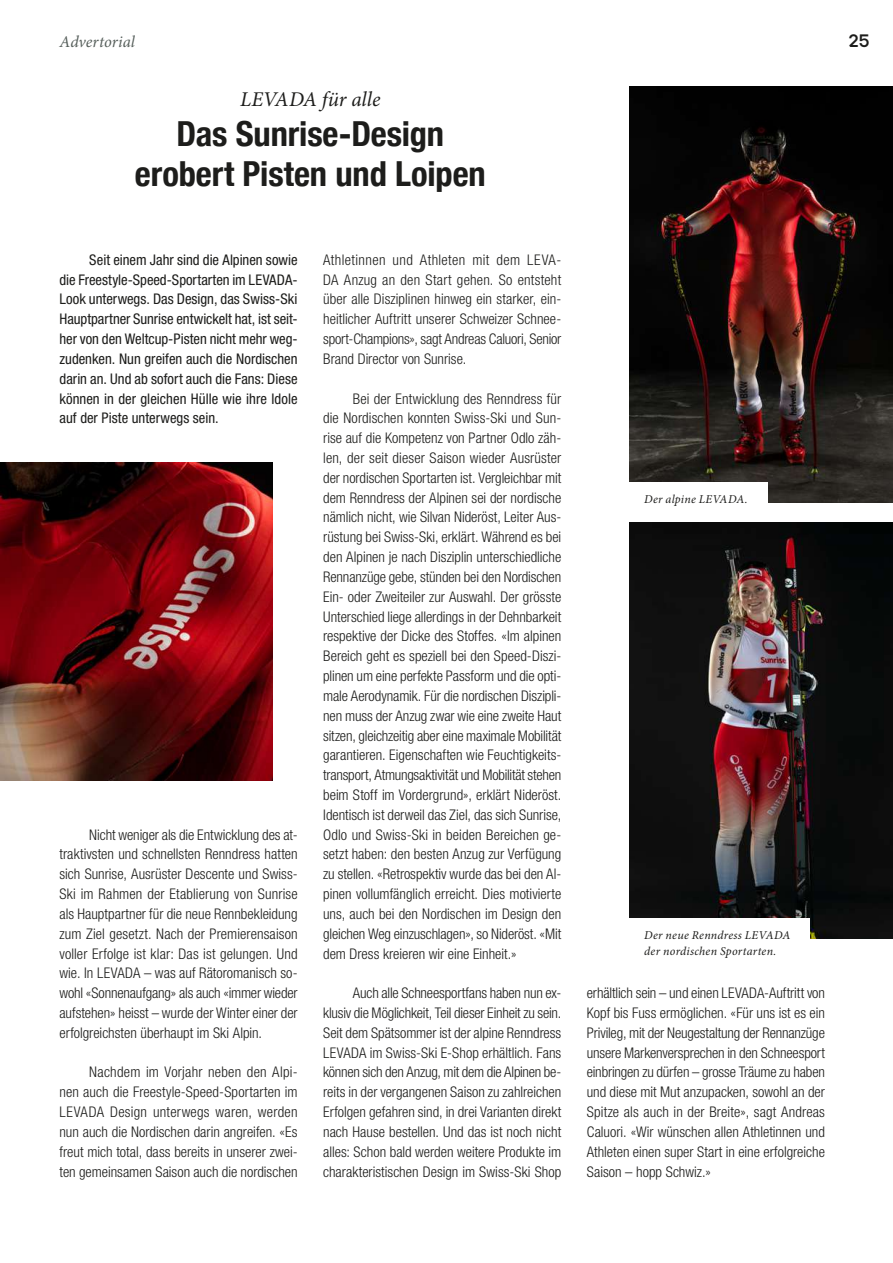
<style>
.page{position:relative;width:893px;height:1263px;background:#fff}
.page>*{position:absolute;margin:0;border:0;box-sizing:border-box;transform-origin:0 0}
.t1{font:700 condensed 34.5px/39.6px "Helvetica Neue";letter-spacing:-.005em;color:#1d1d1b;text-align:center}
.t2{font:italic 21px "Minion Pro";color:#1d1d1b}
.t3{font:18px "Ardela Edge Variable X02";color:#1d1d1b}
.t4{font:italic 16.5px "Minion Pro";color:#555e5a}
.t5{font:300 condensed 14.7px/19.8px "Helvetica Neue LT Std";color:#1d1d1b;text-align:justify}
.t6{font:condensed 14.7px/19.8px "Helvetica Neue LT Std";color:#1d1d1b;text-align:justify}
.t7{font:italic 12px/16.5px "Minion Pro";letter-spacing:.02em;color:#1d1d1b}
</style>
<div class="page">
<img style="left:0;top:463px;width:272px;height:317px">
<img style="left:629px;top:86px;width:264px;height:417px">
<img style="left:629px;top:522px;width:264px;height:417px">
<div style="left:629px;top:482px;width:138px;height:21px;background:#fff"></div>
<div style="left:629px;top:918px;width:180px;height:37px;background:#fff"></div>
<p class="t4" style="left:60px;top:30px;width:77px">Advertorial</p>
<p class="t3" style="left:848px;top:28px;width:22px">25</p>
<h2 class="t2" style="left:240px;top:85px;width:142px">LEVADA für alle</h2>
<h1 class="t1" style="left:135px;top:111px;width:353px">Das Sunrise-Design erobert Pisten und Loipen</h1>
<p class="t6" style="left:60px;top:250px;width:240px;text-indent:30px">Seit einem Jahr sind die Alpinen sowie die Freestyle-Speed-Sportarten im LEVADA-Look unterwegs. Das Design, das Swiss-Ski Hauptpartner Sunrise entwickelt hat, ist seit&shy;her von den Weltcup-Pisten nicht mehr weg&shy;zudenken. Nun greifen auch die Nordischen darin an. Und ab sofort auch die Fans: Diese können in der gleichen Hülle wie ihre Idole auf der Piste unterwegs sein.</p>
<p class="t5" style="left:60px;top:824px;width:240px;text-indent:30px">Nicht weniger als die Entwicklung des at&shy;traktivsten und schnellsten Renndress hatten sich Sunrise, Ausrüster Descente und Swiss-Ski im Rahmen der Etablierung von Sunrise als Hauptpartner für die neue Rennbekleidung zum Ziel gesetzt. Nach der Premierensaison voller Erfolge ist klar: Das ist gelungen. Und wie. In LEVADA – was auf Rätoromanisch so&shy;wohl «Sonnenaufgang» als auch «immer wieder aufstehen» heisst – wurde der Winter einer der erfolgreichsten überhaupt im Ski Alpin.</p>
<p class="t5" style="left:60px;top:1062px;width:240px;text-indent:30px">Nachdem im Vorjahr neben den Alpi&shy;nen auch die Freestyle-Speed-Sportarten im LEVADA Design unterwegs waren, werden nun auch die Nordischen darin angreifen. «Es freut mich total, dass bereits in unserer zwei&shy;ten gemeinsamen Saison auch die nordischen</p>
<p class="t5" style="left:323px;top:250px;width:240px">Athletinnen und Athleten mit dem LEVA-DA Anzug an den Start gehen. So entsteht über alle Disziplinen hinweg ein starker, ein&shy;heitlicher Auftritt unserer Schweizer Schnee&shy;sport-Champions», sagt Andreas Caluori, Senior Brand Director von Sunrise.</p>
<p class="t5" style="left:323px;top:388px;width:240px;text-indent:30px">Bei der Entwicklung des Renndress für die Nordischen konnten Swiss-Ski und Sun&shy;rise auf die Kompetenz von Partner Odlo zäh&shy;len, der seit dieser Saison wieder Ausrüster der nordischen Sportarten ist. Vergleichbar mit dem Renndress der Alpinen sei der nordische nämlich nicht, wie Silvan Nideröst, Leiter Aus&shy;rüstung bei Swiss-Ski, erklärt. Während es bei den Alpinen je nach Disziplin unterschiedliche Rennanzüge gebe, stünden bei den Nordischen Ein- oder Zweiteiler zur Auswahl. Der grösste Unterschied liege allerdings in der Dehnbarkeit respektive der Dicke des Stoffes. «Im alpinen Bereich geht es speziell bei den Speed-Diszi&shy;plinen um eine perfekte Passform und die opti&shy;male Aerodynamik. Für die nordischen Diszipli&shy;nen muss der Anzug zwar wie eine zweite Haut sitzen, gleichzeitig aber eine maximale Mobilität garantieren. Eigenschaften wie Feuchtigkeits&shy;transport, Atmungsaktivität und Mobilität stehen beim Stoff im Vordergrund», erklärt Nideröst.<br>Identisch ist derweil das Ziel, das sich Sunrise, Odlo und Swiss-Ski in beiden Bereichen ge&shy;setzt haben: den besten Anzug zur Verfügung zu stellen. «Retrospektiv wurde das bei den Al&shy;pinen vollumfänglich erreicht. Dies motivierte uns, auch bei den Nordischen im Design den gleichen Weg einzuschlagen», so Nideröst. «Mit dem Dress kreieren wir eine Einheit.»</p>
<p class="t5" style="left:323px;top:983px;width:240px;text-indent:30px">Auch alle Schneesportfans haben nun ex&shy;klusiv die Möglichkeit, Teil dieser Einheit zu sein.<br>Seit dem Spätsommer ist der alpine Renndress LEVADA im Swiss-Ski E-Shop erhältlich. Fans können sich den Anzug, mit dem die Alpinen be&shy;reits in der vergangenen Saison zu zahlreichen Erfolgen gefahren sind, in drei Varianten direkt nach Hause bestellen. Und das ist noch nicht alles: Schon bald werden weitere Produkte im charakteristischen Design im Swiss-Ski Shop</p>
<p class="t5" style="left:587px;top:983px;width:240px">erhältlich sein – und einen LEVADA-Auftritt von Kopf bis Fuss ermöglichen. «Für uns ist es ein Privileg, mit der Neugestaltung der Rennanzüge unsere Markenversprechen in den Schneesport einbringen zu dürfen – grosse Träume zu haben und diese mit Mut anzupacken, sowohl an der Spitze als auch in der Breite», sagt Andreas Caluori. «Wir wünschen allen Athletinnen und Athleten einen super Start in eine erfolgreiche Saison – hopp Schwiz.»</p>
<p class="t7" style="left:644px;top:491px;width:105px">Der alpine LEVADA.</p>
<p class="t7" style="left:644px;top:927px;width:148px">Der neue Renndress LEVADA der nordischen Sportarten.</p>
</div>
